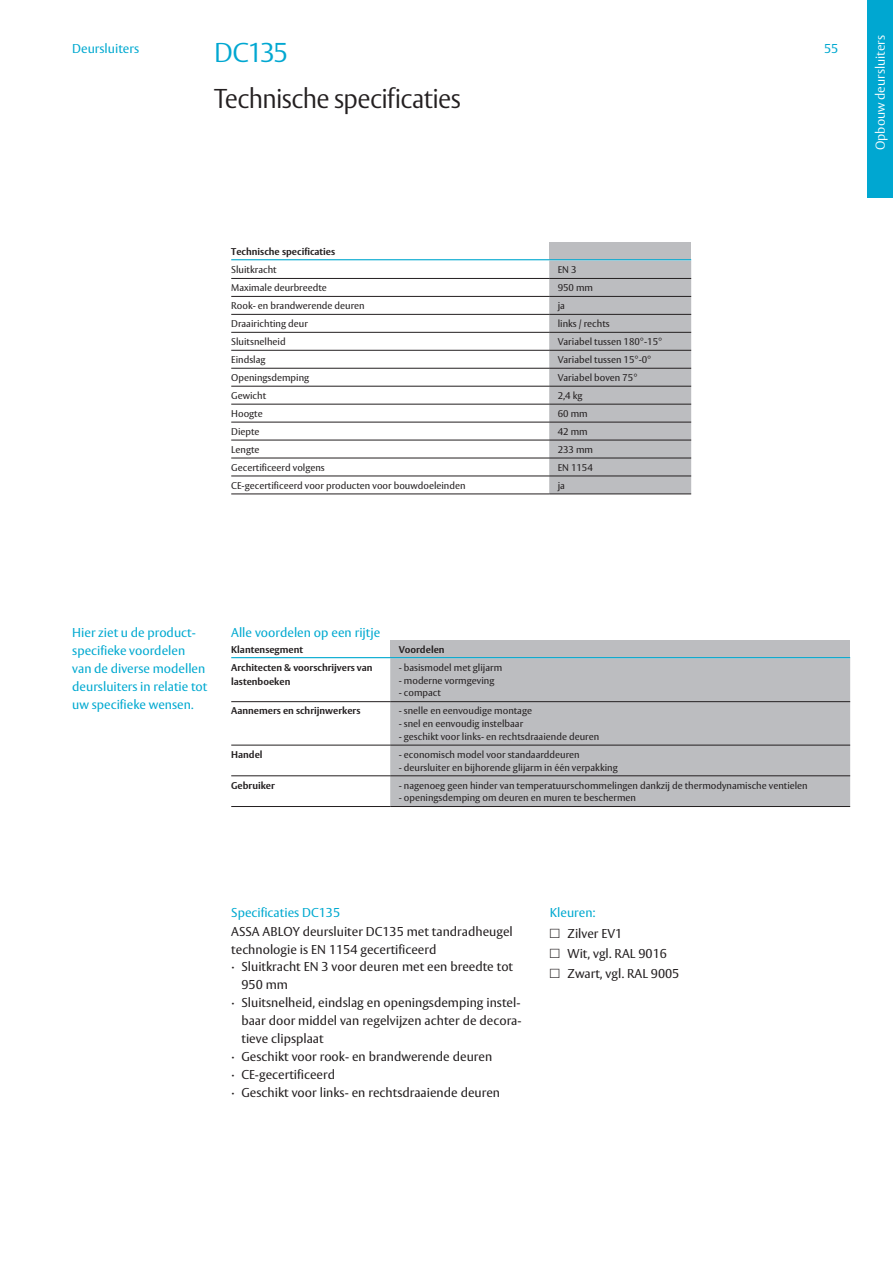
<style>
.page{position:relative;width:893px;height:1263px;background:#fff}
.page>*{position:absolute;margin:0;border:0;box-sizing:border-box;transform-origin:0 0}
.t1{font:300 27px "ASSA Vesta";letter-spacing:-.03em;color:#231f20;scale:.95 1}
.t2{font:300 27px "ASSA Vesta";letter-spacing:-.055em;color:#00a7d1}
.t3{font:12.75px/20.2px "ASSA Vesta";color:#231f20}
.t4{font:12.75px/18px "ASSA Vesta";color:#00a9d0}
.t5{font:300 12.75px "ASSA Vesta";color:#fff}
.t6{font:9.75px "ASSA Vesta";color:#231f20}
.t7{font:700 9.75px/14.2px "ASSA Vesta";color:#231f20}
</style>
<div class="page">
<div style="left:867px;top:0;width:26px;height:198px;background:#00a7d1"></div>
<div style="left:390px;top:658px;width:460px;height:148px;background:#bcbdc0"></div>
<hr style="left:231px;top:701px;width:159px;height:1px;background:#231f20">
<hr style="left:231px;top:745px;width:159px;height:1px;background:#231f20">
<hr style="left:231px;top:776px;width:159px;height:1px;background:#231f20">
<hr style="left:231px;top:806px;width:159px;height:1px;background:#231f20">
<hr style="left:390px;top:701px;width:460px;height:1px;background:#231f20">
<hr style="left:390px;top:745px;width:460px;height:1px;background:#231f20">
<hr style="left:390px;top:776px;width:460px;height:1px;background:#231f20">
<hr style="left:390px;top:806px;width:460px;height:1px;background:#231f20">
<div style="left:390px;top:640px;width:460px;height:18px;background:#bcbdc0"></div>
<hr style="left:231px;top:657px;width:619px;height:1px;background:#00a9d0">
<div style="left:549px;top:261px;width:142px;height:233px;background:#bcbdc0"></div>
<hr style="left:231px;top:278px;width:318px;height:1px;background:#231f20">
<hr style="left:231px;top:296px;width:318px;height:1px;background:#231f20">
<hr style="left:231px;top:314px;width:318px;height:1px;background:#231f20">
<hr style="left:231px;top:332px;width:318px;height:1px;background:#231f20">
<hr style="left:231px;top:350px;width:318px;height:1px;background:#231f20">
<hr style="left:231px;top:368px;width:318px;height:1px;background:#231f20">
<hr style="left:231px;top:386px;width:318px;height:1px;background:#231f20">
<hr style="left:231px;top:404px;width:318px;height:1px;background:#231f20">
<hr style="left:231px;top:422px;width:318px;height:1px;background:#231f20">
<hr style="left:231px;top:440px;width:318px;height:1px;background:#231f20">
<hr style="left:231px;top:458px;width:318px;height:1px;background:#231f20">
<hr style="left:231px;top:476px;width:318px;height:1px;background:#231f20">
<hr style="left:231px;top:494px;width:318px;height:1px;background:#231f20">
<hr style="left:549px;top:278px;width:142px;height:1px;background:#231f20">
<hr style="left:549px;top:296px;width:142px;height:1px;background:#231f20">
<hr style="left:549px;top:314px;width:142px;height:1px;background:#231f20">
<hr style="left:549px;top:332px;width:142px;height:1px;background:#231f20">
<hr style="left:549px;top:350px;width:142px;height:1px;background:#231f20">
<hr style="left:549px;top:368px;width:142px;height:1px;background:#231f20">
<hr style="left:549px;top:386px;width:142px;height:1px;background:#231f20">
<hr style="left:549px;top:404px;width:142px;height:1px;background:#231f20">
<hr style="left:549px;top:422px;width:142px;height:1px;background:#231f20">
<hr style="left:549px;top:440px;width:142px;height:1px;background:#231f20">
<hr style="left:549px;top:458px;width:142px;height:1px;background:#231f20">
<hr style="left:549px;top:476px;width:142px;height:1px;background:#231f20">
<hr style="left:549px;top:494px;width:142px;height:1px;background:#231f20">
<div style="left:549px;top:242px;width:142px;height:18px;background:#bcbdc0"></div>
<hr style="left:231px;top:259px;width:318px;height:1px;background:#00a9d0">
<hr style="left:549px;top:259px;width:142px;height:1px;background:#00a9d0">
<h2 class="t4" style="left:72px;top:40px;width:68px">Deursluiters</h2>
<h2 class="t4" style="left:824px;top:41px;width:16px">55</h2>
<h2 class="t5" style="left:875px;top:150px;width:116px;rotate:-90deg">Opbouw deursluiters</h2>
<h1 class="t2" style="left:214px;top:41px;width:76px">DC135</h1>
<h1 class="t1" style="left:214px;top:87px;width:261px">Technische specificaties</h1>
<p class="t7" style="left:231px;top:245px;width:105px">Technische specificaties</p>
<p class="t6" style="left:231px;top:266px;width:47px">Sluitkracht</p>
<p class="t6" style="left:558px;top:266px;width:20px">EN 3</p>
<p class="t6" style="left:231px;top:284px;width:97px">Maximale deurbreedte</p>
<p class="t6" style="left:558px;top:284px;width:37px">950 mm</p>
<p class="t6" style="left:231px;top:302px;width:135px">Rook- en brandwerende deuren</p>
<p class="t6" style="left:558px;top:302px;width:9px">ja</p>
<p class="t6" style="left:231px;top:320px;width:78px">Draairichting deur</p>
<p class="t6" style="left:558px;top:320px;width:54px">links / rechts</p>
<p class="t6" style="left:231px;top:338px;width:56px">Sluitsnelheid</p>
<p class="t6" style="left:558px;top:338px;width:106px">Variabel tussen 180°-15°</p>
<p class="t6" style="left:231px;top:355px;width:36px">Eindslag</p>
<p class="t6" style="left:558px;top:355px;width:95px">Variabel tussen 15°-0°</p>
<p class="t6" style="left:231px;top:373px;width:80px">Openingsdemping</p>
<p class="t6" style="left:558px;top:373px;width:81px">Variabel boven 75°</p>
<p class="t6" style="left:231px;top:391px;width:36px">Gewicht</p>
<p class="t6" style="left:558px;top:391px;width:26px">2,4 kg</p>
<p class="t6" style="left:231px;top:409px;width:33px">Hoogte</p>
<p class="t6" style="left:558px;top:409px;width:31px">60 mm</p>
<p class="t6" style="left:231px;top:427px;width:30px">Diepte</p>
<p class="t6" style="left:558px;top:427px;width:31px">42 mm</p>
<p class="t6" style="left:231px;top:445px;width:30px">Lengte</p>
<p class="t6" style="left:558px;top:445px;width:37px">233 mm</p>
<p class="t6" style="left:231px;top:463px;width:95px">Gecertificeerd volgens</p>
<p class="t6" style="left:558px;top:463px;width:37px">EN 1154</p>
<p class="t6" style="left:231px;top:481px;width:236px">CE-gecertificeerd voor producten voor bouwdoeleinden</p>
<p class="t6" style="left:558px;top:481px;width:9px">ja</p>
<h2 class="t4" style="left:72px;top:625px;width:137px">Hier ziet u de product&shy;specifieke voordelen van de diverse modellen deursluiters in relatie tot uw specifieke wensen.</h2>
<h2 class="t4" style="left:231px;top:625px;width:150px">Alle voordelen op een rijtje</h2>
<p class="t7" style="left:231px;top:643px;width:73px">Klantensegment</p>
<p class="t7" style="left:399px;top:643px;width:47px">Voordelen</p>
<p class="t7" style="left:231px;top:661px;width:143px">Architecten &amp; voorschrijvers van lastenboeken</p>
<p class="t6" style="left:399px;top:663px;width:105px">- basismodel met glijarm</p>
<p class="t6" style="left:399px;top:676px;width:97px">- moderne vormgeving</p>
<p class="t6" style="left:399px;top:689px;width:44px">- compact</p>
<p class="t7" style="left:231px;top:705px;width:131px">Aannemers en schrijnwerkers</p>
<p class="t6" style="left:399px;top:707px;width:135px">- snelle en eenvoudige montage</p>
<p class="t6" style="left:399px;top:720px;width:126px">- snel en eenvoudig instelbaar</p>
<p class="t6" style="left:399px;top:732px;width:202px">- geschikt voor links- en rechtsdraaiende deuren</p>
<p class="t7" style="left:231px;top:748px;width:33px">Handel</p>
<p class="t6" style="left:399px;top:750px;width:182px">- economisch model voor standaarddeuren</p>
<p class="t6" style="left:399px;top:763px;width:220px">- deursluiter en bijhorende glijarm in één verpakking</p>
<p class="t7" style="left:231px;top:779px;width:45px">Gebruiker</p>
<p class="t6" style="left:399px;top:781px;width:411px">- nagenoeg geen hinder van temperatuurschommelingen dankzij de thermodynamische ventielen</p>
<p class="t6" style="left:399px;top:794px;width:239px">- openingsdemping om deuren en muren te beschermen</p>
<h2 class="t4" style="left:231px;top:904px;width:110px">Specificaties DC135</h2>
<h2 class="t4" style="left:550px;top:904px;width:47px">Kleuren:</h2>
<h2 class="t3" style="left:231px;top:922px;width:283px">ASSA ABLOY deursluiter DC135 met tandradheugel</h2>
<h2 class="t3" style="left:231px;top:940px;width:207px">technologie is EN 1154 gecertificeerd</h2>
<h2 class="t3" style="left:231px;top:957px;width:283px">· Sluitkracht EN 3 voor deuren met een breedte tot</h2>
<h2 class="t3" style="left:241px;top:975px;width:48px">950 mm</h2>
<h2 class="t3" style="left:231px;top:993px;width:291px">· Sluitsnelheid, eindslag en openingsdemping instel-</h2>
<h2 class="t3" style="left:241px;top:1011px;width:282px">baar door middel van regelvijzen achter de decora-</h2>
<h2 class="t3" style="left:241px;top:1029px;width:84px">tieve clipsplaat</h2>
<h2 class="t3" style="left:231px;top:1047px;width:262px">· Geschikt voor rook- en brandwerende deuren</h2>
<h2 class="t3" style="left:231px;top:1065px;width:105px">· CE-gecertificeerd</h2>
<h2 class="t3" style="left:231px;top:1083px;width:270px">· Geschikt voor links- en rechtsdraaiende deuren</h2>
<h2 class="t3" style="left:567px;top:924px;width:113px">Zilver EV1<br>Wit, vgl. RAL 9016<br>Zwart, vgl. RAL 9005</h2>
</div>
